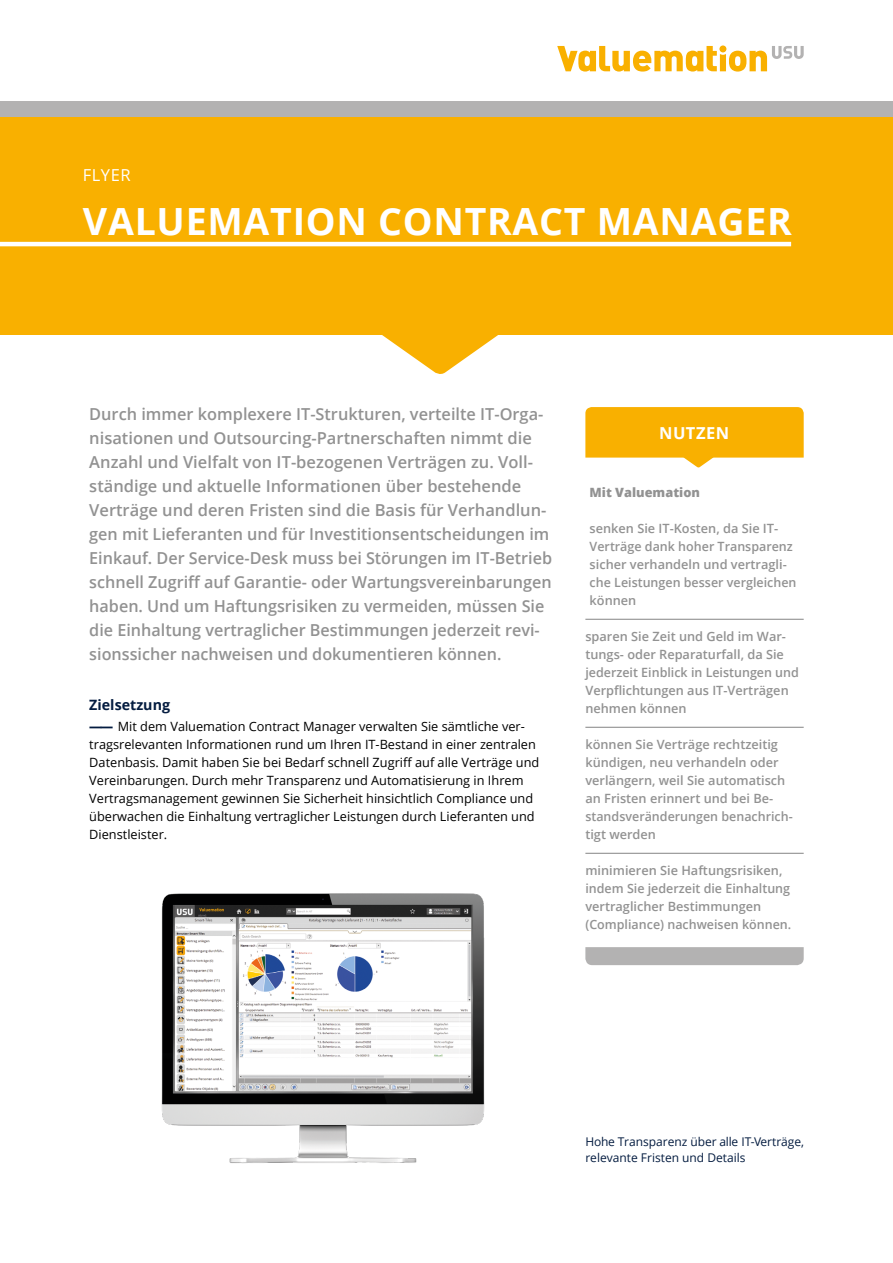
<style>
.page{position:relative;width:893px;height:1263px;background:#fff}
.page>*{position:absolute;margin:0;border:0;box-sizing:border-box;transform-origin:0 0}
.t1{font:700 37.5px "Open Sans";letter-spacing:.02em;color:#fff}
.Einleser{font:600 16.5px/24px "Open Sans";color:#929292}
.Infofasten_Head{font:700 16.5px "Open Sans";letter-spacing:.03em;color:#fff}
.t2{font:16.5px "Open Sans";letter-spacing:.03em;color:#fff}
.t3{font:700 14.25px "Open Sans";color:#041c40}
.Text_mit_Absatzlinie{font:600 12.75px/18px "Open Sans";color:#929292}
.t4{font:12.75px/18px "Open Sans";color:#000}
.Text_mit_Absatzlinie-2{font:800 12.75px "Open Sans";color:#929292}
.Bildunterschrift{font:12px/16.5px "Open Sans";color:#041c40}
.s1{font-weight:800;color:#041c40}
</style>
<div class="page">
<img style="left:161px;top:893px;width:324px;height:271px">
<hr style="left:585px;top:619px;width:219px;height:1px;background:#929292">
<hr style="left:585px;top:727px;width:219px;height:1px;background:#929292">
<hr style="left:585px;top:853px;width:219px;height:1px;background:#929292">
<svg style="left:585px;top:407px;width:219px;height:61px"></svg>
<div style="left:585px;top:947px;width:219px;height:18px;background:#b3b2b2"></div>
<div style="left:0;top:101px;width:893px;height:23px;background:#b3b2b2"></div>
<svg style="left:557px;top:46px;width:247px;height:26px"></svg>
<svg style="left:382px;top:335px;width:116px;height:39px"></svg>
<div style="left:0;top:118px;width:893px;height:217px;background:#f9b000"></div>
<hr style="left:0;top:242px;width:791px;height:4px;background:#fff">
<p class="t2" style="left:83px;top:164px;width:49px">FLYER</p>
<h1 class="t1" style="left:83px;top:195px;width:710px">VALUEMATION CONTRACT MANAGER</h1>
<p class="Einleser" style="left:89px;top:401px;width:464px">Durch immer komplexere IT-Strukturen, verteilte IT-Orga&shy;nisationen und Outsourcing-Partnerschaften nimmt die Anzahl und Vielfalt von IT-bezogenen Verträgen zu. Voll&shy;ständige und aktuelle Informationen über bestehende Verträge und deren Fristen sind die Basis für Verhandlun&shy;gen mit Lieferanten und für Investitionsentscheidungen im Einkauf. Der Service-Desk muss bei Störungen im IT-Betrieb schnell Zugriff auf Garantie- oder Wartungsvereinbarungen haben. Und um Haftungsrisiken zu vermeiden, müssen Sie die Einhaltung vertraglicher Bestimmungen jederzeit revi&shy;sionssicher nachweisen und dokumentieren können.</p>
<h2 class="t3" style="left:89px;top:695px;width:82px">Zielsetzung</h2>
<p class="t4" style="left:89px;top:717px;width:451px"><span class="s1">――—</span>Mit dem Valuemation Contract Manager verwalten Sie sämtliche ver&shy;tragsrelevanten Informationen rund um Ihren IT-Bestand in einer zentralen Datenbasis. Damit haben Sie bei Bedarf schnell Zugriff auf alle Verträge und Vereinbarungen. Durch mehr Transparenz und Automatisierung in Ihrem Vertragsmanagement gewinnen Sie Sicherheit hinsichtlich Compliance und überwachen die Einhaltung vertraglicher Leistungen durch Lieferanten und Dienstleister.</p>
<p class="Infofasten_Head" style="left:659px;top:421px;width:72px">NUTZEN</p>
<p class="Text_mit_Absatzlinie-2" style="left:590px;top:483px;width:112px">Mit Valuemation</p>
<p class="Text_mit_Absatzlinie" style="left:590px;top:519px;width:208px">senken Sie IT-Kosten, da Sie IT-<br>Verträge dank hoher Transparenz sicher verhandeln und vertragli&shy;che Leistungen besser vergleichen können</p>
<p class="Text_mit_Absatzlinie" style="left:585px;top:627px;width:215px">sparen Sie Zeit und Geld im War&shy;tungs- oder Reparaturfall, da Sie jederzeit Einblick in Leistungen und<br>Verpflichtungen aus IT-Verträgen nehmen können</p>
<p class="Text_mit_Absatzlinie" style="left:585px;top:735px;width:209px">können Sie Verträge rechtzeitig kündigen, neu verhandeln oder verlängern, weil Sie automatisch an Fristen erinnert und bei Be&shy;standsveränderungen benachrich&shy;tigt werden</p>
<p class="Text_mit_Absatzlinie" style="left:585px;top:861px;width:207px">minimieren Sie Haftungsrisiken, indem Sie jederzeit die Einhaltung vertraglicher Bestimmungen (Compliance) nachweisen können.</p>
<p class="Bildunterschrift" style="left:585px;top:1133px;width:220px">Hohe Transparenz über alle IT-Verträge, relevante Fristen und Details</p>
</div>
